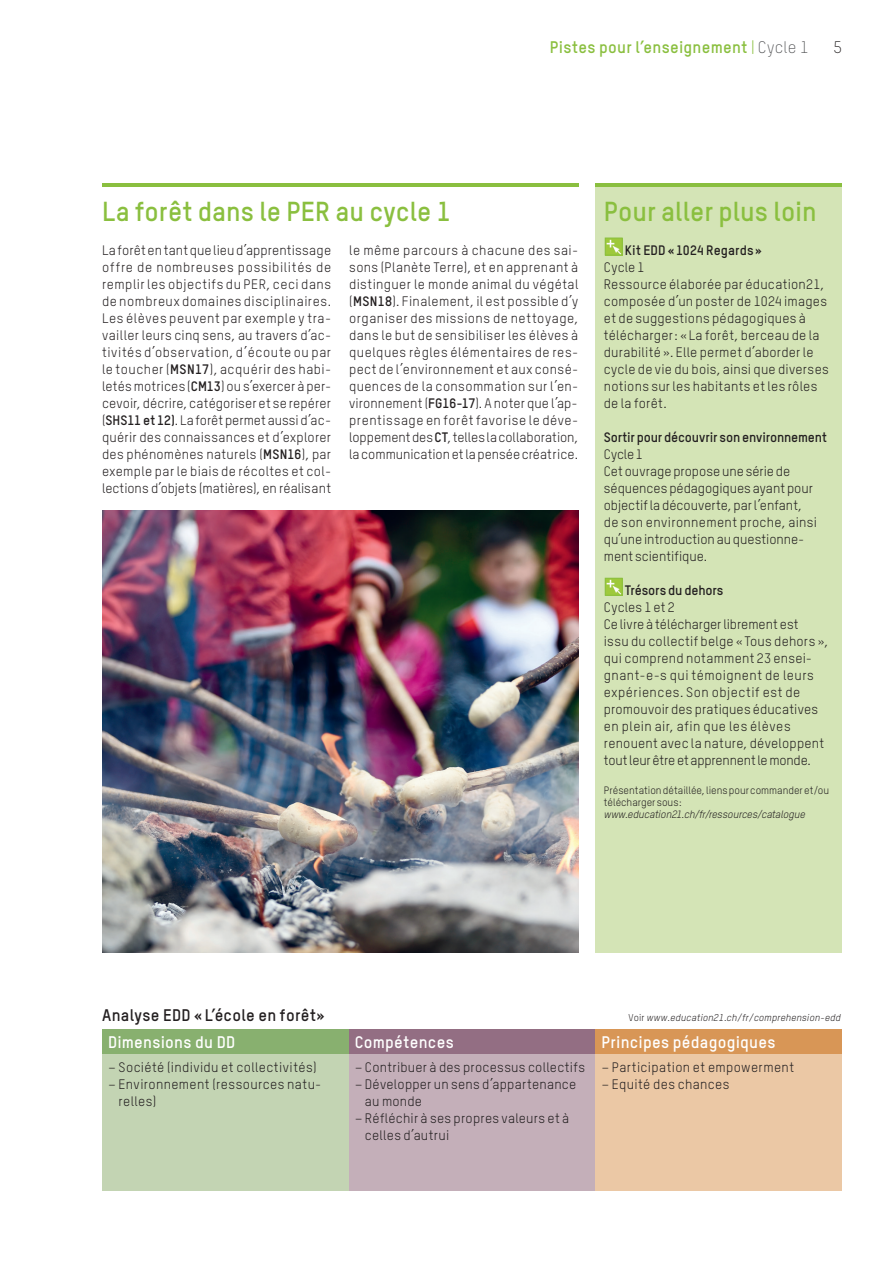
<style>
.page{position:relative;width:893px;height:1263px;background:#fff}
.page>*{position:absolute;margin:0;border:0;box-sizing:border-box;transform-origin:0 0}
._1_Titel_18_pt{font:700 27px "TSTARPRO";letter-spacing:.005em;color:#8abf3f}
._2_Grundschrift_9_pt{font:700 16.5px "TSTARPRO";letter-spacing:.015em;color:#fff}
._2_Grundschrift_9_pt-2{font:700 16.5px "TSTARPRO";letter-spacing:.015em;color:#8abf3f}
._2_Grundschrift_9_pt-3{font:700 16.5px "TSTARPRO";letter-spacing:.025em;color:#231f20}
.t1{font:300 16.5px "TSTARPRO";color:#231f20}
._2_Grundschrift_9_pt-4{font:13.5px/17px "TSTARPRO";letter-spacing:.015em;color:#231f20}
._2_Grundschrift_9_pt-5{font:13.5px/17px "TSTARPRO";letter-spacing:-.005em;color:#231f20}
._2_Grundschrift_9_pt-6{font:700 13.5px "TSTARPRO";color:#231f20}
._2_Grundschrift_9_pt-7{font:700 13.5px "TSTARPRO";letter-spacing:.02em;color:#231f20}
._2_Grundschrift_9_pt-8{font:italic 13.5px "TSTARPRO";letter-spacing:.005em;color:#231f20}
._2_Grundschrift_9_pt-9{font:10.5px/12px "TSTARPRO";letter-spacing:-.005em;color:#231f20}
._2_Grundschrift_9_pt-10{font:italic 10.5px "TSTARPRO";letter-spacing:-.01em;color:#231f20}
._5_Marginalie_6_5_pt{font:italic 9.75px "TSTARPRO";letter-spacing:.015em;color:#231f20}
.s1{font-weight:400}
.s2{font-weight:300;color:#57585a}
.s3{font-weight:700}
.s4{font-style:normal}
</style>
<div class="page">
<hr style="left:102px;top:184px;width:476px;height:3px;background:#8abf3f">
<div style="left:595px;top:187px;width:247px;height:527px;background:#d4e4b6"></div>
<hr style="left:595px;top:184px;width:247px;height:3px;background:#8abf3f">
<div style="left:595px;top:238px;width:247px;height:714px;background:#d4e4b6"></div>
<div style="left:102px;top:1029px;width:247px;height:25px;background:#88b06f"></div>
<div style="left:349px;top:1029px;width:246px;height:25px;background:#936e83"></div>
<div style="left:595px;top:1029px;width:247px;height:25px;background:#d89656"></div>
<div style="left:102px;top:1054px;width:247px;height:137px;background:#c3d4b3"></div>
<div style="left:349px;top:1054px;width:246px;height:137px;background:#c4afb9"></div>
<div style="left:595px;top:1054px;width:247px;height:137px;background:#ebc8a5"></div>
<img style="left:607px;top:580px;width:13px;height:13px">
<div style="left:605px;top:578px;width:17px;height:17px;border:1px solid #8abf3f"></div>
<img style="left:102px;top:510px;width:476px;height:443px">
<img style="left:607px;top:240px;width:13px;height:13px">
<div style="left:605px;top:238px;width:17px;height:17px;border:1px solid #8abf3f"></div>
<p class="_2_Grundschrift_9_pt-2" style="left:550px;top:37px;width:260px">Pistes pour l’enseignement <span class="s1">|</span> <span class="s2">Cycle 1</span></p>
<p class="t1" style="left:833px;top:38px;width:10px">5</p>
<p class="_1_Titel_18_pt" style="left:102px;top:194px;width:350px">La forêt dans le PER au cycle 1</p>
<p class="_2_Grundschrift_9_pt-4" style="left:102px;top:242px;width:231px;text-align:justify">La forêt en tant que lieu d’apprentissage offre de nombreuses possibilités de remplir les objectifs du PER, ceci dans de nombreux domaines disciplinaires.<br>Les élèves peuvent par exemple y tra&shy;vailler leurs cinq sens, au travers d’ac&shy;tivités d’observation, d’écoute ou par le toucher (<span class="s3">MSN17</span>), acquérir des habi&shy;letés motrices (<span class="s3">CM13</span>) ou s’exercer à per&shy;cevoir, décrire, catégoriser et se repérer (<span class="s3">SHS11 et 12)</span>. La forêt permet aussi d’ac&shy;quérir des connaissances et d’explorer des phénomènes naturels (<span class="s3">MSN16</span>), par exemple par le biais de récoltes et col&shy;lections d’objets (matières), en réalisant</p>
<p class="_2_Grundschrift_9_pt-4" style="left:349px;top:242px;width:231px;text-align:justify">le même parcours à chacune des sai&shy;sons (Planète Terre), et en apprenant à distinguer le monde animal du végétal (<span class="s3">MSN18</span>). Finalement, il est possible d’y organiser des missions de nettoyage, dans le but de sensibiliser les élèves à quelques règles élémentaires de res&shy;pect de l’environnement et aux consé&shy;quences de la consommation sur l’en&shy;vironnement (<span class="s3">FG16-17</span>). A noter que l’ap-</p>
<p class="_2_Grundschrift_9_pt-4" style="left:349px;top:412px;width:231px;text-align:justify">prentissage en forêt favorise le déve&shy;loppement des <span class="s3">CT</span>, telles la collaboration, la communication et la pensée créatrice.</p>
<p class="_1_Titel_18_pt" style="left:604px;top:194px;width:214px">Pour aller plus loin</p>
<p class="_2_Grundschrift_9_pt-7" style="left:625px;top:242px;width:203px">Quand voyagent les marchandises</p>
<p class="_2_Grundschrift_9_pt-4" style="left:604px;top:276px;width:220px">produit a déjà un long voyage derrière lui. A l’aid</p>
<p class="_2_Grundschrift_9_pt-6" style="left:625px;top:242px;width:139px">Kit EDD «1024 Regards»</p>
<p class="_2_Grundschrift_9_pt-4" style="left:604px;top:259px;width:42px">Cycle 1</p>
<p class="_2_Grundschrift_9_pt-4" style="left:604px;top:276px;width:226px">Ressource élaborée par éducation21, composée d’un poster de 1024 images et de suggestions pédagogiques à télécharger: «La forêt, berceau de la durabilité ». Elle permet d’aborder le cycle de vie du bois, ainsi que diverses notions sur les habitants et les rôles de la forêt.</p>
<p class="_2_Grundschrift_9_pt-6" style="left:604px;top:429px;width:225px">Sortir pour découvrir son environnement</p>
<p class="_2_Grundschrift_9_pt-4" style="left:604px;top:446px;width:41px">Cycle 1</p>
<p class="_2_Grundschrift_9_pt-5" style="left:604px;top:463px;width:211px">Cet ouvrage propose une série de séquences pédagogiques ayant pour objectif la découverte, par l’enfant,</p>
<p class="_2_Grundschrift_9_pt-4" style="left:604px;top:514px;width:215px">de son environnement proche, ainsi qu’une introduction au questionne-</p>
<p class="_2_Grundschrift_9_pt-5" style="left:604px;top:548px;width:105px">ment scientifique.</p>
<p class="_2_Grundschrift_9_pt-6" style="left:625px;top:582px;width:100px">Trésors du dehors</p>
<p class="_2_Grundschrift_9_pt-4" style="left:604px;top:599px;width:72px">Cycles 1 et 2</p>
<p class="_2_Grundschrift_9_pt-4" style="left:604px;top:616px;width:196px">Ce livre à télécharger librement est</p>
<p class="_2_Grundschrift_9_pt-4" style="left:604px;top:633px;width:226px">issu du collectif belge «Tous dehors », qui comprend notamment 23 ensei&shy;gnant-e-s qui témoignent de leurs expériences. Son objectif est de promouvoir des pratiques éducatives en plein air, afin que les élèves renouent avec la nature, développent tout leur être et apprennent le monde.</p>
<p class="_2_Grundschrift_9_pt-4" style="left:695px;top:293px;width:108px">cahier d’ xercices</p>
<p class="_2_Grundschrift_9_pt-4" style="left:604px;top:310px;width:201px">complété par une offre en ligne, la</p>
<p class="_2_Grundschrift_9_pt-4" style="left:604px;top:327px;width:230px">ressource suit les pis es cachées de la</p>
<p class="_2_Grundschrift_9_pt-4" style="left:604px;top:344px;width:220px">logist que. Les élèves découv ent les</p>
<p class="_2_Grundschrift_9_pt-4" style="left:604px;top:361px;width:218px">différentes étape de l’approv sion-</p>
<p class="_2_Grundschrift_9_pt-4" style="left:611px;top:378px;width:182px">ement en matières premières à</p>
<p class="_2_Grundschrift_9_pt-4" style="left:604px;top:429px;width:220px">En lien avec la ressourc , issue d’une</p>
<p class="_2_Grundschrift_9_pt-4" style="left:604px;top:463px;width:224px">B rne et éducation21, le nouveau film «Cargos» d’ ucation21 est égale&shy;ment proposé (cf. référenc s détail&shy;lée en p.12). Infos et commande sous</p>
<p class="_2_Grundschrift_9_pt-8" style="left:604px;top:531px;width:138px">www.poste.ch/p stdoc</p>
<p class="_2_Grundschrift_9_pt-9" style="left:604px;top:785px;width:227px">Présentation détaillée, liens pour commander et/ou télécharger sous:</p>
<p class="_2_Grundschrift_9_pt-10" style="left:604px;top:808px;width:203px">www.education21.ch/fr/ressources/catalogue</p>
<p class="_2_Grundschrift_9_pt-3" style="left:102px;top:1004px;width:224px">Analyse EDD « L’école en forêt»</p>
<p class="_5_Marginalie_6_5_pt" style="left:629px;top:1011px;width:214px"><span class="s4">Voir</span> www.education21.ch/fr/comprehension-edd</p>
<p class="_2_Grundschrift_9_pt" style="left:108px;top:1031px;width:129px">Dimensions du DD</p>
<p class="_2_Grundschrift_9_pt" style="left:355px;top:1031px;width:101px">Compétences</p>
<p class="_2_Grundschrift_9_pt" style="left:601px;top:1031px;width:176px">Principes pédagogiques</p>
<p class="_2_Grundschrift_9_pt-4" style="left:108px;top:1058px;width:210px">– Société (individu et collectivités)</p>
<p class="_2_Grundschrift_9_pt-4" style="left:119px;top:1075px;width:204px;text-indent:-11px">– Environnement (ressources natu&shy;relles)</p>
<p class="_2_Grundschrift_9_pt-4" style="left:355px;top:1058px;width:232px">– Contribuer à des processus collectifs</p>
<p class="_2_Grundschrift_9_pt-4" style="left:365px;top:1075px;width:213px;text-indent:-10px">– Développer un sens d’appartenance au monde</p>
<p class="_2_Grundschrift_9_pt-4" style="left:365px;top:1109px;width:206px;text-indent:-10px">– Réfléchir à ses propres valeurs et à celles d’autrui</p>
<p class="_2_Grundschrift_9_pt-4" style="left:601px;top:1058px;width:194px">– Participation et empowerment</p>
<p class="_2_Grundschrift_9_pt-4" style="left:601px;top:1075px;width:130px">– Equité des chances</p>
</div>
